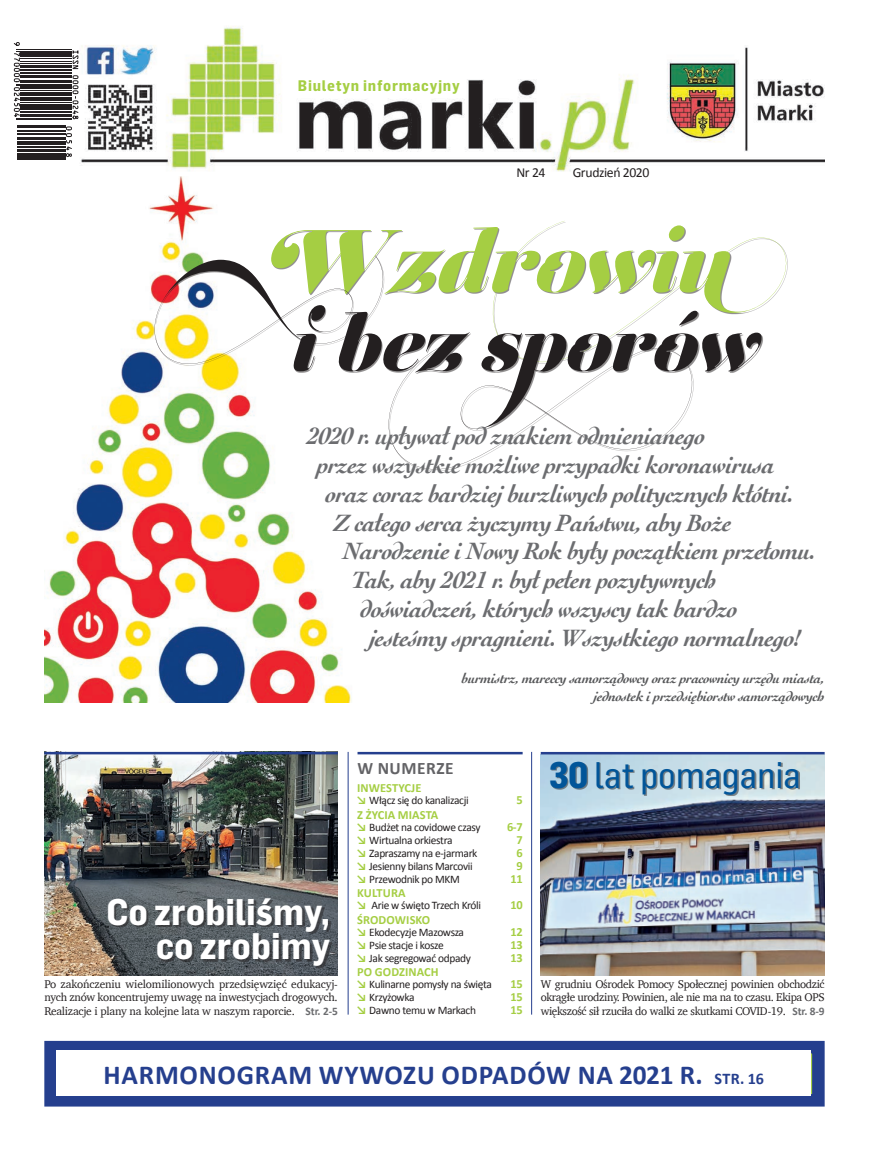
<style>
.page{position:relative;width:869px;height:1149px;background:#fff}
.page>*{position:absolute;margin:0;border:0;box-sizing:border-box;transform-origin:0 0}
.t1{font:italic 88.25px "Reina 36 Pro";color:#a5ce43;scale:.94 1}
.t2{font:italic 80px "Reina 36 Pro";color:#231f20;scale:.94 1}
.t3{font:700 36.25px/34.6px "Flama Table Pl";color:#fff;text-align:right}
.t4{font:36.25px "Flama Table Pl Basic";color:#015599}
.t5{font:700 27.5px "Calibri";letter-spacing:.03em;color:#253f8e}
.t6{font:italic 700 24.75px "Cochin";letter-spacing:-.025em;color:#6c6d70}
.t7{font:700 17.5px "Calibri";letter-spacing:.03em;color:#636366}
.t8{font:700 15px "Flama Table Pl";letter-spacing:.05em;color:#a5ce43}
.t9{font:italic 700 14.25px/17.5px "Cochin";letter-spacing:-.025em;color:#57585a;text-align:right}
.t10{font:13.75px "Calibri";letter-spacing:-.03em;color:#231f20}
.t11{font:700 12.5px "Calibri";letter-spacing:.01em;color:#a5ce43}
.t12{font:11.5px/13.1px "Charter";letter-spacing:-.03em;color:#231f20;text-align:justify}
.t13{font:11.5px "Calibri";letter-spacing:-.03em;color:#231f20}
.s1{font-family:"Calibri";font-weight:700;color:#6c6d70}
.s2{font-weight:700;font-size:11.88px;color:#a5ce43}
.s3{font-family:"Flama Table Pl";font-weight:700}
.s4{font-size:16.25px}
</style>
<div class="page">
<img style="left:44px;top:176px;width:308px;height:526px">
<img style="left:80px;top:26px;width:744px;height:146px">
<hr style="left:17px;top:158px;width:49px;height:2px;background:#231f20">
<svg style="left:13px;top:42px;width:66px;height:115px"></svg>
<div style="left:298px;top:79px;width:167px;height:15px;background:#fff"></div>
<hr style="left:531px;top:751px;width:1px;height:263px;background:#253f8e">
<img style="left:540px;top:754px;width:284px;height:220px">
<hr style="left:540px;top:751px;width:284px;height:3px;background:#253f8e">
<hr style="left:347px;top:751px;width:1px;height:263px;background:#253f8e">
<hr style="left:357px;top:751px;width:165px;height:3px;background:#253f8e">
<div style="left:44px;top:1040px;width:780px;height:66px;background:#fff;border:12px solid #253f8e"></div>
<div style="left:56px;top:1050px;width:754px;height:45px;background:#fff"></div>
<div style="left:156px;top:222px;width:631px;height:248px;background:#231f20;opacity:.5"></div>
<img style="left:44px;top:754px;width:294px;height:220px">
<hr style="left:44px;top:751px;width:294px;height:3px;background:#253f8e">
<div style="left:110px;top:899px;width:222px;height:69px;background:#231f20;opacity:.5"></div>
<div style="left:551px;top:762px;width:248px;height:33px;background:#231f20;opacity:.5"></div>
<p class="t8" style="left:298px;top:76px;width:163px">Biuletyn informacyjny</p>
<p class="t10" style="left:516px;top:164px;width:30px">Nr 24</p>
<p class="t10" style="left:572px;top:164px;width:78px">Grudzień 2020</p>
<h1 class="t1" style="left:260px;top:210px;width:784px">Wzdrowiu</h1>
<h2 class="t2" style="left:285px;top:296px;width:603px">ibezsporów</h2>
<p class="t6" style="left:307px;top:419px;width:399px">2020 r. upływał pod znakiem odmienianego</p>
<p class="t6" style="left:317px;top:448px;width:459px">przez wszystkie możliwe przypadki koronawirusa</p>
<p class="t6" style="left:326px;top:477px;width:469px">oraz coraz bardziej burzliwych politycznych kłótni.</p>
<p class="t6" style="left:334px;top:505px;width:398px">Z całego serca życzymy Państwu, aby Boże</p>
<p class="t6" style="left:343px;top:534px;width:474px">Narodzenie i Nowy Rok były początkiem przełomu.</p>
<p class="t6" style="left:352px;top:563px;width:366px">Tak, aby 2021 r. był pełen pozytywnych</p>
<p class="t6" style="left:361px;top:592px;width:378px">doświadczeń, których wszyscy tak bardzo</p>
<p class="t6" style="left:369px;top:620px;width:433px">jesteśmy spragnieni. Wszystkiego normalnego!</p>
<p class="t9" style="left:461px;top:669px;width:364px">burmistrz, mareccy samorządowcy oraz pracownicy urzędu miasta, jednostek i przedsiębiorstw samorządowych</p>
<h3 class="t3" style="left:106px;top:893px;width:225px">Co zrobiliśmy, co zrobimy</h3>
<p class="t12" style="left:44px;top:977px;width:295px">Po zakończeniu wielomilionowych przedsięwzięć edukacyj&shy;nych znów koncentrujemy uwagę na inwestycjach drogowych.<br>Realizacje i plany na kolejne lata w naszym raporcie. <span class="s1">Str. 2-5</span></p>
<p class="t7" style="left:357px;top:757px;width:98px">W NUMERZE</p>
<p class="t11" style="left:357px;top:780px;width:66px">INWESTYCJE</p>
<p class="t13" style="left:357px;top:793px;width:113px"><span class="s2">↘</span> Włącz się do kanalizacji</p>
<p class="t11" style="left:516px;top:792px;width:8px">5</p>
<p class="t11" style="left:357px;top:806px;width:83px">Z ŻYCIA MIASTA</p>
<p class="t13" style="left:357px;top:819px;width:125px"><span class="s2">↘</span> Budżet na covidowe czasy</p>
<p class="t11" style="left:507px;top:818px;width:17px">6-7</p>
<p class="t13" style="left:357px;top:832px;width:97px"><span class="s2">↘</span> Wirtualna orkiestra</p>
<p class="t11" style="left:516px;top:831px;width:8px">7</p>
<p class="t13" style="left:357px;top:845px;width:122px"><span class="s2">↘</span> Zapraszamy na e-jarmark</p>
<p class="t11" style="left:516px;top:844px;width:8px">6</p>
<p class="t13" style="left:357px;top:858px;width:117px"><span class="s2">↘</span> Jesienny bilans Marcovii</p>
<p class="t11" style="left:516px;top:857px;width:8px">9</p>
<p class="t13" style="left:357px;top:871px;width:104px"><span class="s2">↘</span> Przewodnik po MKM</p>
<p class="t11" style="left:510px;top:870px;width:14px">11</p>
<p class="t11" style="left:357px;top:885px;width:50px">KULTURA</p>
<p class="t13" style="left:357px;top:898px;width:125px"><span class="s2">↘</span> Arie w święto Trzech Króli</p>
<p class="t11" style="left:510px;top:897px;width:14px">10</p>
<p class="t11" style="left:357px;top:911px;width:75px">ŚRODOWISKO</p>
<p class="t13" style="left:357px;top:924px;width:109px"><span class="s2">↘</span> Ekodecyzje Mazowsza</p>
<p class="t11" style="left:510px;top:923px;width:14px">12</p>
<p class="t13" style="left:357px;top:937px;width:88px"><span class="s2">↘</span> Psie stacje i kosze</p>
<p class="t11" style="left:510px;top:936px;width:14px">13</p>
<p class="t13" style="left:357px;top:950px;width:115px"><span class="s2">↘</span> Jak segregować odpady</p>
<p class="t11" style="left:510px;top:949px;width:14px">13</p>
<p class="t11" style="left:357px;top:964px;width:83px">PO GODZINACH</p>
<p class="t13" style="left:357px;top:976px;width:136px"><span class="s2">↘</span> Kulinarne pomysły na święta</p>
<p class="t11" style="left:510px;top:975px;width:14px">15</p>
<p class="t13" style="left:357px;top:990px;width:59px"><span class="s2">↘</span> Krzyżowka</p>
<p class="t11" style="left:510px;top:989px;width:14px">15</p>
<p class="t13" style="left:357px;top:1003px;width:120px"><span class="s2">↘</span> Dawno temu w Markach</p>
<p class="t11" style="left:510px;top:1002px;width:14px">15</p>
<h3 class="t4" style="left:548px;top:753px;width:253px"><span class="s3">30</span> lat pomagania</h3>
<p class="t12" style="left:540px;top:977px;width:285px">W grudniu Ośrodek Pomocy Społecznej powinien obchodzić okrągłe urodziny. Powinien, ale nie ma na to czasu. Ekipa OPS większość sił rzuciła do walki ze skutkami COVID-19. <span class="s1">Str. 8-9</span></p>
<p class="t5" style="left:104px;top:1056px;width:661px">HARMONOGRAM WYWOZU ODPADÓW NA 2021 R. <span class="s4">STR. 16</span></p>
</div>
